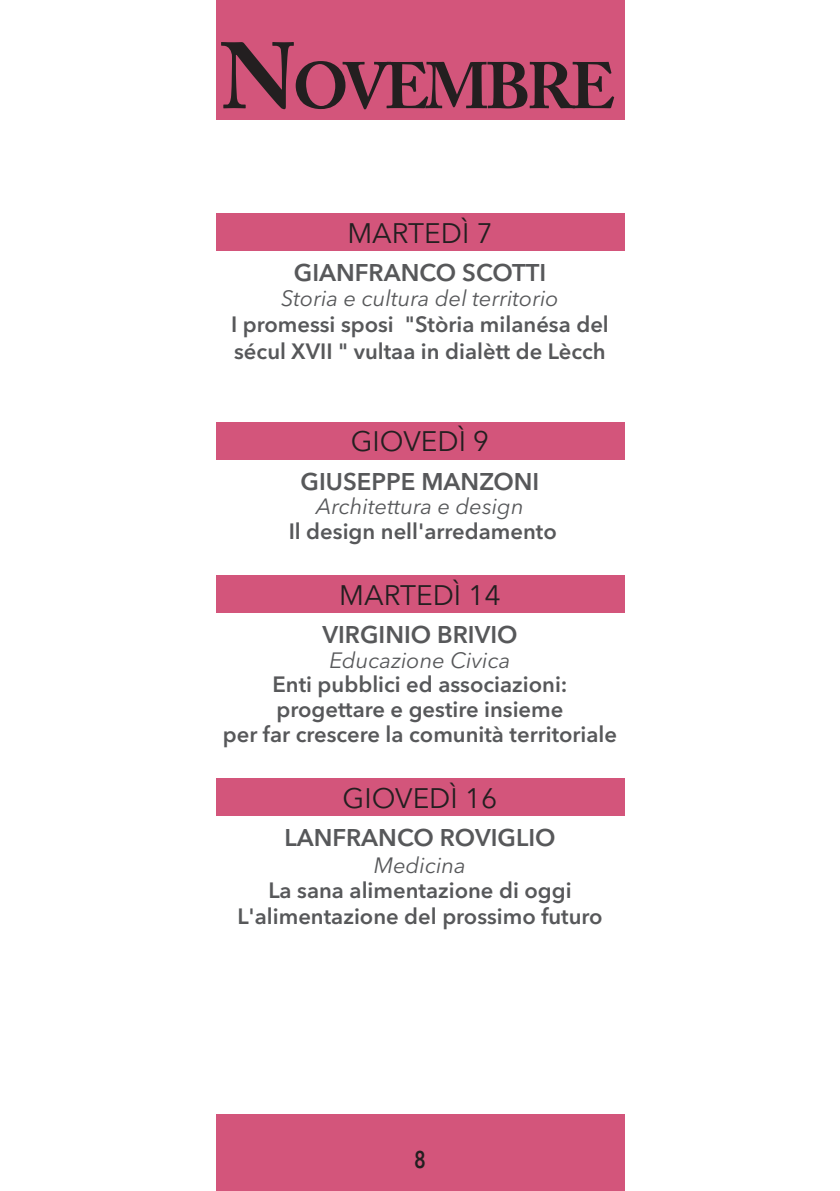
<style>
.page{position:relative;width:840px;height:1191px;background:#fff}
.page>*{position:absolute;margin:0;border:0;box-sizing:border-box;transform-origin:0 0}
.t1{font:700 65px "Adobe Caslon Pro";letter-spacing:-.055em;color:#231f20}
.t2{font:28px "Avenir Next LT Pro";color:#231f20}
.t3{font:600 24px "Avenir Next LT Pro";color:#57585a}
.t4{font:600 24px "Avenir Next LT Pro";color:#231f20;scale:.8 1}
.t5{font:600 22px/24.6px "Avenir Next LT Pro";color:#57585a;text-align:center}
.t6{font:italic 22px "Avenir Next LT Pro";color:#57585a}
.s1{font-size:93px}
</style>
<div class="page">
<div style="left:215px;top:0;width:409px;height:119px;background:#d3557b"></div>
<div style="left:215px;top:1114px;width:409px;height:77px;background:#d3557b"></div>
<div style="left:215px;top:214px;width:409px;height:37px;background:#d3557b"></div>
<div style="left:215px;top:422px;width:409px;height:37px;background:#d3557b"></div>
<div style="left:215px;top:576px;width:409px;height:37px;background:#d3557b"></div>
<div style="left:215px;top:778px;width:409px;height:37px;background:#d3557b"></div>
<h1 class="t1" style="left:220px;top:48px;width:396px"><span class="s1">N</span>OVEMBRE</h1>
<p class="t2" style="left:347px;top:216px;width:147px">MARTEDÌ 7</p>
<p class="t3" style="left:293px;top:258px;width:254px">GIANFRANCO SCOTTI</p>
<p class="t6" style="left:281px;top:285px;width:279px">Storia e cultura del territorio</p>
<p class="t5" style="left:231px;top:311px;width:379px;line-height:26.4px;text-align:left">I promessi sposi "Stòria milanésa del sécul XVII " vultaa in dialètt de Lècch</p>
<p class="t2" style="left:350px;top:425px;width:140px">GIOVEDÌ 9</p>
<p class="t3" style="left:300px;top:466px;width:240px">GIUSEPPE MANZONI</p>
<p class="t6" style="left:316px;top:493px;width:209px">Architettura e design</p>
<p class="t5" style="left:288px;top:519px;width:269px">Il design nell'arredamento</p>
<p class="t2" style="left:339px;top:578px;width:163px">MARTEDÌ 14</p>
<p class="t3" style="left:322px;top:620px;width:196px">VIRGINIO BRIVIO</p>
<p class="t6" style="left:329px;top:647px;width:182px">Educazione Civica</p>
<p class="t5" style="left:223px;top:672px;width:395px">Enti pubblici ed associazioni: progettare e gestire insieme<br>per far crescere la comunità territoriale</p>
<p class="t2" style="left:342px;top:781px;width:156px">GIOVEDÌ 16</p>
<p class="t3" style="left:284px;top:823px;width:272px">LANFRANCO ROVIGLIO</p>
<p class="t6" style="left:373px;top:852px;width:94px">Medicina</p>
<p class="t5" style="left:237px;top:876px;width:366px;line-height:26.8px">La sana alimentazione di oggi<br>L'alimentazione del prossimo futuro</p>
<p class="t4" style="left:414px;top:1144px;width:16px">8</p>
</div>
